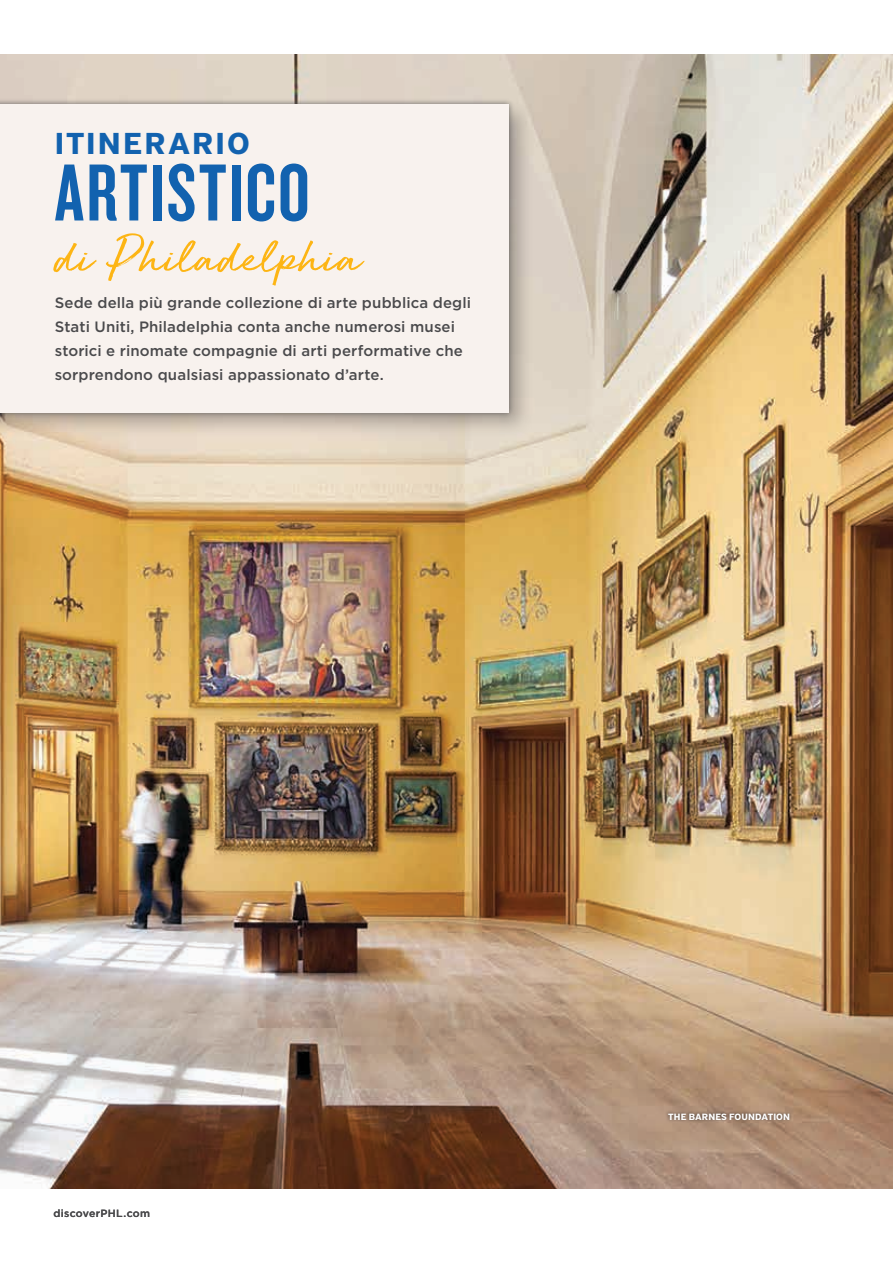
<style>
.page{position:relative;width:893px;height:1263px;background:#fff}
.page>*{position:absolute;margin:0;border:0;box-sizing:border-box;transform-origin:0 0}
.t1{font:84px "Knockout HTF48 Featherweight";letter-spacing:.025em;color:#1262af}
.t2{font:54px "Golden Plains";color:#fdb514}
.t3{font:700 30px "District Pro";letter-spacing:.07em;color:#1262af}
.t4{font:500 15px/24px "Gotham";letter-spacing:.01em;color:#4a4a4c}
.t5{font:500 10.5px "Gotham";letter-spacing:.03em;color:#4a4a4c}
.t6{font:700 9px "District Pro";letter-spacing:.01em;color:#fff}
</style>
<div class="page">
<img style="left:0;top:54px;width:893px;height:1134px">
<div style="left:665px;top:1110px;width:128px;height:13px;background:#231f20;opacity:.75"></div>
<div style="left:0;top:100px;width:534px;height:338px;background:#231f20;opacity:.29"></div>
<div style="left:0;top:98px;width:514px;height:321px;background:#4a4a4c;opacity:.75"></div>
<div style="left:0;top:104px;width:508px;height:309px;background:#f8f2ee"></div>
<h3 class="t3" style="left:55px;top:122px;width:197px">ITINERARIO</h3>
<h1 class="t1" style="left:55px;top:150px;width:257px">ARTISTICO</h1>
<h2 class="t2" style="left:55px;top:220px;width:308px">di Philadelphia</h2>
<p class="t4" style="left:55px;top:290px;width:418px">Sede della più grande collezione di arte pubblica degli Stati Uniti, Philadelphia conta anche numerosi musei storici e rinomate compagnie di arti performative che sorprendono qualsiasi appassionato d’arte.</p>
<p class="t5" style="left:53px;top:1207px;width:98px">discoverPHL.com</p>
<p class="t6" style="left:668px;top:1110px;width:123px">THE BARNES FOUNDATION</p>
</div>
